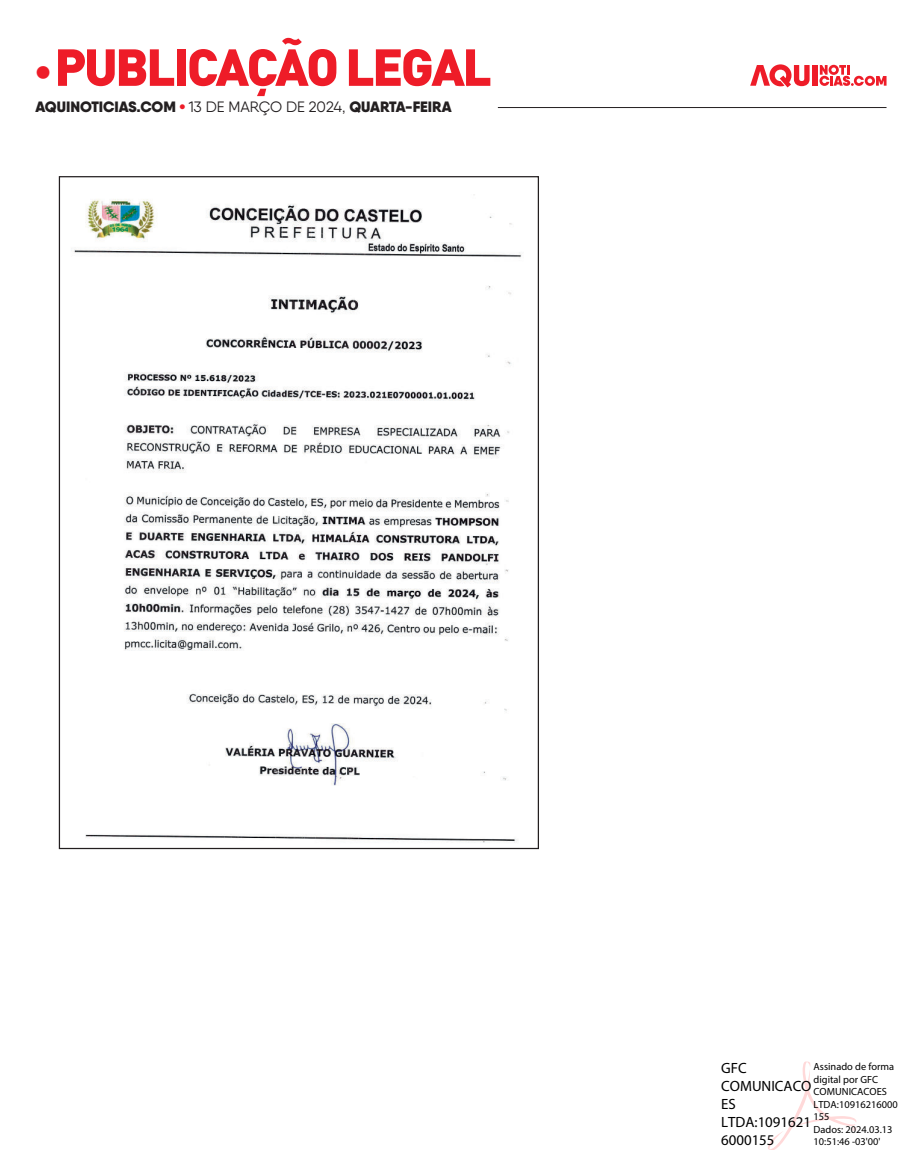
<style>
.page{position:relative;width:922px;height:1170px;background:#fff}
.page>*{position:absolute;margin:0;border:0;box-sizing:border-box;transform-origin:0 0}
.t1{font:900 51.25px "DIN";letter-spacing:-.05em;color:#ee1c28}
.t2{font:900 15px "Qanelas";color:#231f20}
.t3{font:14.88px/17.9px "Myriad Pro";color:#000}
.t4{font:10.38px/12.5px "Myriad Pro";color:#000}
.s1{font-family:"Qanelas";font-size:38.75px}
.s2{color:#ee1c28}
.s3{font-weight:400}
</style>
<div class="page">
<div style="left:811px;top:65px;width:6px;height:21px;background:#ee1c28"></div>
<svg style="left:750px;top:64px;width:59px;height:23px"></svg>
<svg style="left:819px;top:65px;width:67px;height:21px"></svg>
<hr style="left:497px;top:107px;width:389px;height:1px;background:#231f20">
<img style="left:71px;top:194px;width:451px;height:649px">
<svg style="left:768px;top:1061px;width:88px;height:88px"></svg>
<h1 class="t1" style="left:35px;top:44px;width:458px"><span class="s1">•</span>PUBLICAÇÃO LEGAL</h1>
<h2 class="t2" style="left:35px;top:100px;width:417px">AQUINOTICIAS.COM <span class="s2">•</span> <span class="s3">13 DE MARÇO DE 2024,</span> QUARTA-FEIRA</h2>
<h3 class="t3" style="left:721px;top:1060px;width:92px">GFC<br>COMUNICACO<br>ES<br>LTDA:1091621<br>6000155</h3>
<p class="t4" style="left:813px;top:1061px;width:86px">Assinado de forma digital por GFC<br>COMUNICACOES<br>LTDA:10916216000<br>155<br>Dados: 2024.03.13<br>10:51:46 -03'00'</p>
</div>
